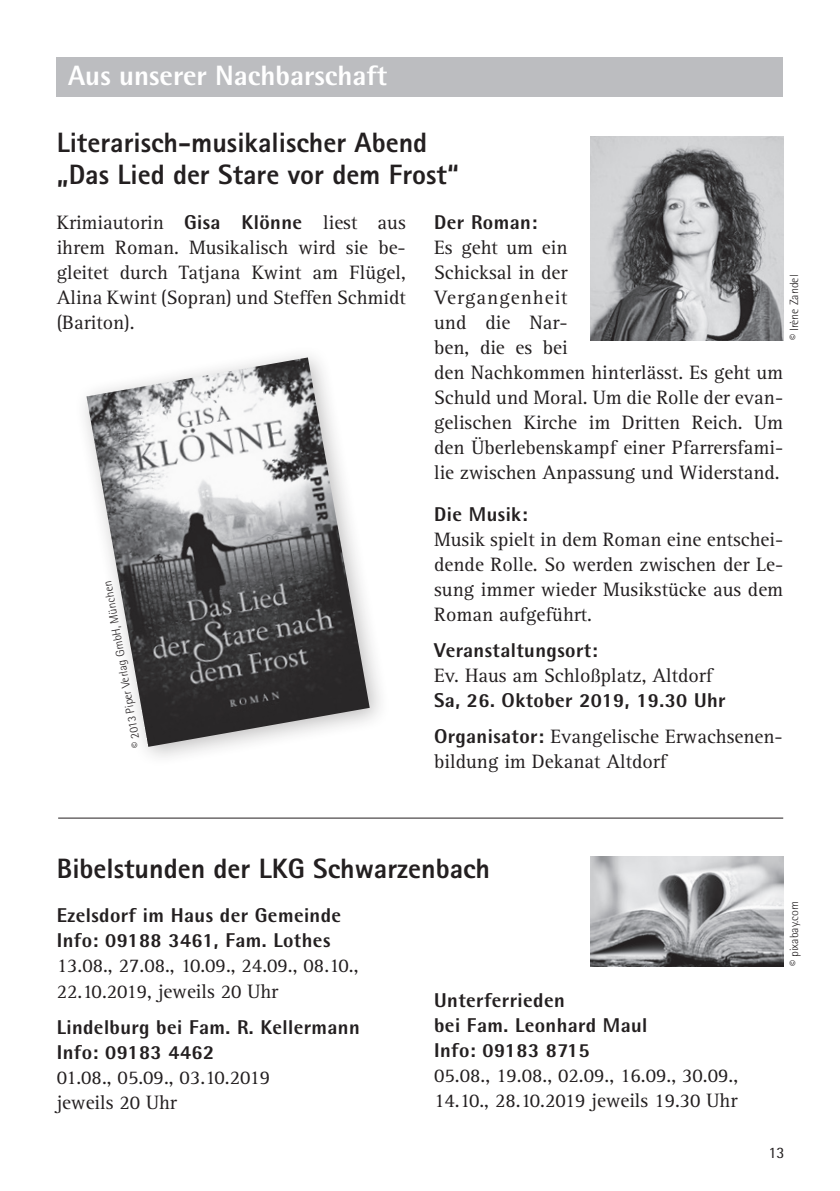
<style>
.page{position:relative;width:840px;height:1191px;background:#fff}
.page>*{position:absolute;margin:0;border:0;box-sizing:border-box;transform-origin:0 0}
.Überschrift_-_Index{font:800 28px/32px "Rotis Sans Serif";color:#231f20}
.Überschrift_Balken{font:800 28px "Rotis Semi Sans";color:#fff}
.Standard_-_Text{font:20px/25px "Rotis Serif";color:#231f20}
.Standard_-_Text-2{font:800 20px/25px "Rotis Semi Sans";letter-spacing:.02em;color:#231f20}
.t1{font:16px "Rotis Semi Sans";color:#231f20}
.copyright{font:300 12px "Rotis Semi Sans";color:#231f20}
.s1{font-family:"Rotis Semi Sans";font-weight:800}
</style>
<div class="page">
<div style="left:57px;top:57px;width:725px;height:39px;background:#bcbdc0"></div>
<img style="left:590px;top:136px;width:192px;height:204px">
<img style="left:86px;top:357px;width:283px;height:390px">
<hr style="left:58px;top:817px;width:724px;height:1px;background:#231f20">
<img style="left:590px;top:856px;width:192px;height:110px">
<p class="Überschrift_Balken" style="left:68px;top:58px;width:320px">Aus unserer Nachbarschaft</p>
<p class="Überschrift_-_Index" style="left:57px;top:126px;width:403px">Literarisch-musikalischer Abend „Das Lied der Stare vor dem Frost“</p>
<p class="Standard_-_Text" style="left:57px;top:210px;width:350px;text-align:justify">Krimiautorin <span class="s1">Gisa Klönne</span> liest aus ihrem Roman. Musikalisch wird sie be&shy;gleitet durch Tatjana Kwint am Flügel, Alina Kwint (Sopran) und Steffen Schmidt (Bariton).</p>
<p class="Standard_-_Text-2" style="left:434px;top:209px;width:104px">Der Roman:</p>
<p class="Standard_-_Text" style="left:434px;top:235px;width:350px">Es geht um ein<br>Schicksal in der<br>Vergangenheit<br>und die Nar-<br>ben, die es bei<br>den Nachkommen hinterlässt. Es geht um<br>Schuld und Moral. Um die Rolle der evan&shy;gelischen Kirche im Dritten Reich. Um den Überlebenskampf einer Pfarrersfami&shy;lie zwischen Anpassung und Widerstand.</p>
<p class="Standard_-_Text-2" style="left:434px;top:501px;width:95px">Die Musik:</p>
<p class="Standard_-_Text" style="left:434px;top:527px;width:350px;text-align:justify">Musik spielt in dem Roman eine entschei&shy;dende Rolle. So werden zwischen der Le&shy;sung immer wieder Musikstücke aus dem Roman aufgeführt.</p>
<p class="Standard_-_Text-2" style="left:434px;top:637px;width:165px">Veranstaltungsort:</p>
<p class="Standard_-_Text" style="left:434px;top:663px;width:293px">Ev. Haus am Schloßplatz, Altdorf<br><span class="s1">Sa, 26. Oktober 2019, 19.30 Uhr</span></p>
<p class="Standard_-_Text" style="left:434px;top:725px;width:350px"><span class="s1">Organisator:</span> Evangelische Erwachsenen&shy;bildung im Dekanat Altdorf</p>
<p class="copyright" style="left:786px;top:340px;width:67px;rotate:-90deg">© Irène Zandel</p>
<p class="copyright" style="left:130px;top:748px;width:170px;rotate:-100deg">© 2013 Piper Verlag GmbH, München</p>
<p class="Überschrift_-_Index" style="left:57px;top:852px;width:434px">Bibelstunden der LKG Schwarzenbach</p>
<p class="Standard_-_Text-2" style="left:57px;top:902px;width:286px">Ezelsdorf im Haus der Gemeinde</p>
<p class="Standard_-_Text-2" style="left:57px;top:927px;width:275px">Info: 09188 3461, Fam. Lothes</p>
<p class="Standard_-_Text" style="left:57px;top:954px;width:303px">13.08., 27.08., 10.09., 24.09., 08.10.,<br>22.10.2019, jeweils 20 Uhr</p>
<p class="Standard_-_Text-2" style="left:57px;top:1014px;width:304px">Lindelburg bei Fam. R. Kellermann</p>
<p class="Standard_-_Text-2" style="left:57px;top:1039px;width:159px">Info: 09183 4462</p>
<p class="Standard_-_Text" style="left:57px;top:1065px;width:215px">01.08., 05.09., 03.10.2019 jeweils 20 Uhr</p>
<p class="Standard_-_Text-2" style="left:434px;top:986px;width:215px">Unterferrieden<br>bei Fam. Leonhard Maul</p>
<p class="Standard_-_Text-2" style="left:434px;top:1036px;width:157px">Info: 09183 8715</p>
<p class="Standard_-_Text" style="left:434px;top:1063px;width:305px">05.08., 19.08., 02.09., 16.09., 30.09.,<br>14.10., 28.10.2019 jeweils 19.30 Uhr</p>
<p class="copyright" style="left:786px;top:966px;width:66px;rotate:-90deg">© pixabay.com</p>
<p class="t1" style="left:768px;top:1143px;width:18px">13</p>
</div>
